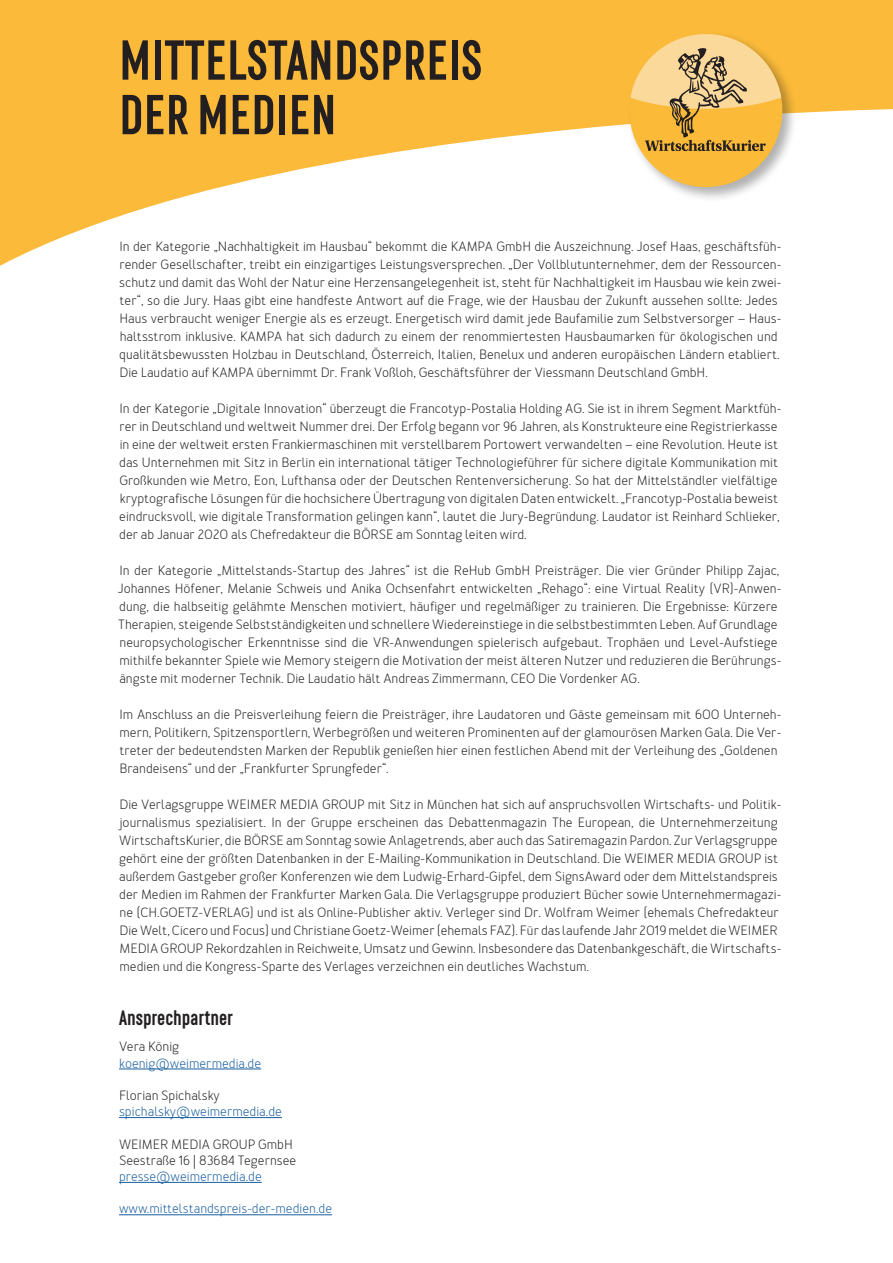
<style>
.page{position:relative;width:893px;height:1263px;background:#fff}
.page>*{position:absolute;margin:0;border:0;box-sizing:border-box;transform-origin:0 0}
.t1{font:700 56.85px "RF Rufo";color:#231f20}
.t2{font:700 21px "RF Rufo";color:#231f20}
.t3{font:13.5px/18px "Merlo";color:#231f20}
.t4{font:13.5px "Merlo";color:#175d9e}
</style>
<div class="page">
<svg style="left:0;top:0;width:893px;height:266px;fill:#fbba39"></svg>
<hr style="left:119px;top:1068px;width:142px;height:1px;background:#175d9e">
<hr style="left:119px;top:1117px;width:163px;height:1px;background:#175d9e">
<hr style="left:119px;top:1182px;width:143px;height:1px;background:#175d9e">
<hr style="left:119px;top:1214px;width:213px;height:1px;background:#175d9e">
<div style="left:626px;top:31px;width:172px;height:171px;background:#231f20;opacity:.35"></div>
<div style="left:629px;top:34px;width:153px;height:153px;background:#fbba38;border-radius:50%"></div>
<svg style="left:630px;top:34px;width:151px;height:117px"></svg>
<p class="t1" style="left:119px;top:27px;width:365px">MITTELSTANDSPREIS</p>
<p class="t1" style="left:119px;top:82px;width:219px">DER MEDIEN</p>
<p class="t3" style="left:119px;top:237px;width:663px">In der Kategorie „Nachhaltigkeit im Hausbau“ bekommt die KAMPA GmbH die Auszeichnung. Josef Haas, geschäftsfüh&shy;render Gesellschafter, treibt ein einzigartiges Leistungsversprechen. „Der Vollblutunternehmer, dem der Ressourcen&shy;schutz und damit das Wohl der Natur eine Herzensangelegenheit ist, steht für Nachhaltigkeit im Hausbau wie kein zwei&shy;ter“, so die Jury. Haas gibt eine handfeste Antwort auf die Frage, wie der Hausbau der Zukunft aussehen sollte: Jedes Haus verbraucht weniger Energie als es erzeugt. Energetisch wird damit jede Baufamilie zum Selbstversorger – Haus&shy;haltsstrom inklusive. KAMPA hat sich dadurch zu einem der renommiertesten Hausbaumarken für ökologischen und qualitätsbewussten Holzbau in Deutschland, Österreich, Italien, Benelux und anderen europäischen Ländern etabliert.<br>Die Laudatio auf KAMPA übernimmt Dr. Frank Voßloh, Geschäftsführer der Viessmann Deutschland GmbH.</p>
<p class="t3" style="left:119px;top:399px;width:663px">In der Kategorie „Digitale Innovation“ überzeugt die Francotyp-Postalia Holding AG. Sie ist in ihrem Segment Marktfüh&shy;rer in Deutschland und weltweit Nummer drei. Der Erfolg begann vor 96 Jahren, als Konstrukteure eine Registrierkasse in eine der weltweit ersten Frankiermaschinen mit verstellbarem Portowert verwandelten – eine Revolution. Heute ist das Unternehmen mit Sitz in Berlin ein international tätiger Technologieführer für sichere digitale Kommunikation mit Großkunden wie Metro, Eon, Lufthansa oder der Deutschen Rentenversicherung. So hat der Mittelständler vielfältige kryptografische Lösungen für die hochsichere Übertragung von digitalen Daten entwickelt. „Francotyp-Postalia beweist eindrucksvoll, wie digitale Transformation gelingen kann“, lautet die Jury-Begründung. Laudator ist Reinhard Schlieker, der ab Januar 2020 als Chefredakteur die BÖRSE am Sonntag leiten wird.</p>
<p class="t3" style="left:118px;top:561px;width:665px">In der Kategorie „Mittelstands-Startup des Jahres“ ist die ReHub GmbH Preisträger. Die vier Gründer Philipp Zajac, Johannes Höfener, Melanie Schweis und Anika Ochsenfahrt entwickelten „Rehago“: eine Virtual Reality (VR)-Anwen&shy;dung, die halbseitig gelähmte Menschen motiviert, häufiger und regelmäßiger zu trainieren. Die Ergebnisse: Kürzere Therapien, steigende Selbstständigkeiten und schnellere Wiedereinstiege in die selbstbestimmten Leben. Auf Grundlage neuropsychologischer Erkenntnisse sind die VR-Anwendungen spielerisch aufgebaut. Trophäen und Level-Aufstiege mithilfe bekannter Spiele wie Memory steigern die Motivation der meist älteren Nutzer und reduzieren die Berührungs&shy;ängste mit moderner Technik. Die Laudatio hält Andreas Zimmermann, CEO Die Vordenker AG.</p>
<p class="t3" style="left:119px;top:705px;width:663px">Im Anschluss an die Preisverleihung feiern die Preisträger, ihre Laudatoren und Gäste gemeinsam mit 600 Unterneh&shy;mern, Politikern, Spitzensportlern, Werbegrößen und weiteren Prominenten auf der glamourösen Marken Gala. Die Ver&shy;treter der bedeutendsten Marken der Republik genießen hier einen festlichen Abend mit der Verleihung des „Goldenen Brandeisens“ und der „Frankfurter Sprungfeder“.</p>
<p class="t3" style="left:119px;top:795px;width:664px">Die Verlagsgruppe WEIMER MEDIA GROUP mit Sitz in München hat sich auf anspruchsvollen Wirtschafts- und Politik&shy;journalismus spezialisiert. In der Gruppe erscheinen das Debattenmagazin The European, die Unternehmerzeitung WirtschaftsKurier, die BÖRSE am Sonntag sowie Anlagetrends, aber auch das Satiremagazin Pardon. Zur Verlagsgruppe gehört eine der größten Datenbanken in der E-Mailing-Kommunikation in Deutschland. Die WEIMER MEDIA GROUP ist außerdem Gastgeber großer Konferenzen wie dem Ludwig-Erhard-Gipfel, dem SignsAward oder dem Mittelstandspreis der Medien im Rahmen der Frankfurter Marken Gala. Die Verlagsgruppe produziert Bücher sowie Unternehmermagazi&shy;ne (CH.GOETZ-VERLAG) und ist als Online-Publisher aktiv. Verleger sind Dr. Wolfram Weimer (ehemals Chefredakteur Die Welt, Cicero und Focus) und Christiane Goetz-Weimer (ehemals FAZ). Für das laufende Jahr 2019 meldet die WEIMER MEDIA GROUP Rekordzahlen in Reichweite, Umsatz und Gewinn. Insbesondere das Datenbankgeschäft, die Wirtschafts&shy;medien und die Kongress-Sparte des Verlages verzeichnen ein deutliches Wachstum.</p>
<p class="t2" style="left:119px;top:1005px;width:115px">Ansprechpartner</p>
<p class="t3" style="left:119px;top:1038px;width:62px">Vera König</p>
<p class="t4" style="left:119px;top:1055px;width:144px">koenig@weimermedia.de</p>
<p class="t3" style="left:119px;top:1087px;width:102px">Florian Spichalsky</p>
<p class="t4" style="left:119px;top:1103px;width:164px">spichalsky@weimermedia.de</p>
<p class="t3" style="left:119px;top:1135px;width:175px">WEIMER MEDIA GROUP GmbH</p>
<p class="t3" style="left:119px;top:1151px;width:179px">Seestraße 16 | 83684 Tegernsee</p>
<p class="t4" style="left:119px;top:1168px;width:144px">presse@weimermedia.de</p>
<p class="t4" style="left:119px;top:1201px;width:215px">www.mittelstandspreis-der-medien.de</p>
</div>
